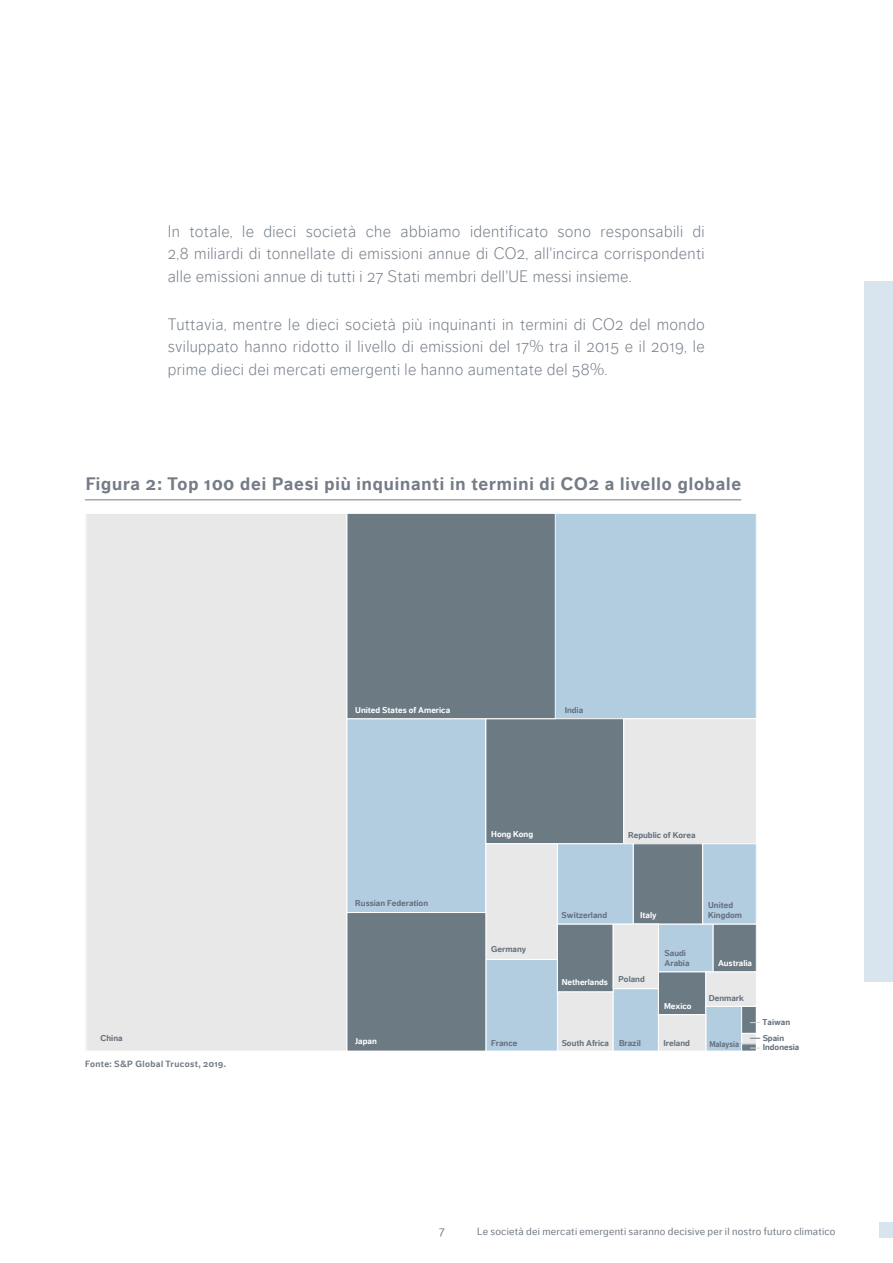
<style>
.page{position:relative;width:893px;height:1263px;background:#fff}
.page>*{position:absolute;margin:0;border:0;box-sizing:border-box;transform-origin:0 0}
.t1{font:700 18px "Dagny Web W03";letter-spacing:.05em;color:#747c87}
.t2{font:300 16.5px/22.5px "Dagny Web W03";letter-spacing:.02em;color:#747c87;text-align:justify}
.t3{font:12px "Dagny Web W03";color:#747c87}
.t4{font:10.5px "Dagny Web W03";letter-spacing:.02em;color:#747c87}
.t5{font:700 9px "Dagny Web W03";letter-spacing:.045em;color:#747c87}
.t6{font:700 8.4px/10.1px "Dagny Web W03";color:#65707d}
.t7{font:700 8.4px "Dagny Web W03";color:#fff}
.t8{font:700 8.4px "Dagny Web W03";color:#65707d;scale:.91 1}
</style>
<div class="page">
<div style="left:879px;top:1222px;width:14px;height:16px;background:#d9e5ee"></div>
<div style="left:865px;top:281px;width:28px;height:700px;background:#d9e5ee"></div>
<hr style="left:85px;top:500px;width:656px;height:1px;background:#747c87">
<div style="left:86px;top:513px;width:261px;height:538px;background:#e8e8e8"></div>
<div style="left:555px;top:513px;width:201px;height:206px;background:#b2cce0"></div>
<div style="left:555px;top:513px;width:202px;height:206px;border:1px solid #fff"></div>
<div style="left:347px;top:719px;width:139px;height:193px;background:#b2cce0"></div>
<div style="left:346px;top:718px;width:140px;height:195px;border:1px solid #fff"></div>
<div style="left:486px;top:719px;width:138px;height:125px;background:#6b7a83"></div>
<div style="left:485px;top:718px;width:139px;height:126px;border:1px solid #fff"></div>
<div style="left:624px;top:719px;width:132px;height:125px;background:#e8e8e8"></div>
<div style="left:623px;top:718px;width:134px;height:126px;border:1px solid #fff"></div>
<div style="left:557px;top:992px;width:56px;height:59px;background:#e8e8e8"></div>
<div style="left:557px;top:991px;width:57px;height:61px;border:1px solid #fff"></div>
<div style="left:613px;top:988px;width:45px;height:63px;background:#b2cce0"></div>
<div style="left:613px;top:988px;width:46px;height:64px;border:1px solid #fff"></div>
<div style="left:658px;top:924px;width:55px;height:48px;background:#b2cce0"></div>
<div style="left:658px;top:923px;width:56px;height:49px;border:1px solid #fff"></div>
<div style="left:658px;top:972px;width:48px;height:43px;background:#6b7a83"></div>
<div style="left:658px;top:971px;width:48px;height:44px;border:1px solid #fff"></div>
<div style="left:706px;top:1006px;width:36px;height:45px;background:#b2cce0"></div>
<div style="left:705px;top:1006px;width:37px;height:46px;border:1px solid #fff"></div>
<div style="left:742px;top:1006px;width:14px;height:27px;background:#6b7a83"></div>
<div style="left:741px;top:1006px;width:16px;height:28px;border:1px solid #fff"></div>
<div style="left:742px;top:1033px;width:14px;height:11px;background:#e8e8e8"></div>
<div style="left:741px;top:1033px;width:16px;height:11px;border:1px solid #fff"></div>
<svg style="left:742px;top:1044px;width:14px;height:7px"></svg>
<div style="left:741px;top:1043px;width:16px;height:9px;border:1px solid #fff"></div>
<div style="left:713px;top:924px;width:43px;height:48px;background:#6b7a83"></div>
<div style="left:713px;top:923px;width:44px;height:49px;border:1px solid #fff"></div>
<div style="left:706px;top:972px;width:50px;height:34px;background:#e8e8e8"></div>
<div style="left:705px;top:971px;width:52px;height:36px;border:1px solid #fff"></div>
<div style="left:486px;top:959px;width:71px;height:92px;background:#b2cce0"></div>
<div style="left:485px;top:959px;width:73px;height:93px;border:1px solid #fff"></div>
<div style="left:486px;top:844px;width:71px;height:115px;background:#e8e8e8"></div>
<div style="left:485px;top:843px;width:73px;height:117px;border:1px solid #fff"></div>
<div style="left:658px;top:1015px;width:48px;height:36px;background:#e8e8e8"></div>
<div style="left:658px;top:1014px;width:48px;height:38px;border:1px solid #fff"></div>
<div style="left:633px;top:844px;width:70px;height:80px;background:#6b7a83"></div>
<div style="left:633px;top:843px;width:70px;height:81px;border:1px solid #fff"></div>
<div style="left:347px;top:912px;width:139px;height:139px;background:#6b7a83"></div>
<div style="left:346px;top:912px;width:140px;height:140px;border:1px solid #fff"></div>
<div style="left:557px;top:924px;width:56px;height:68px;background:#6b7a83"></div>
<div style="left:557px;top:923px;width:57px;height:69px;border:1px solid #fff"></div>
<div style="left:613px;top:924px;width:45px;height:64px;background:#e8e8e8"></div>
<div style="left:613px;top:923px;width:46px;height:66px;border:1px solid #fff"></div>
<div style="left:557px;top:844px;width:76px;height:80px;background:#b2cce0"></div>
<div style="left:557px;top:843px;width:77px;height:81px;border:1px solid #fff"></div>
<div style="left:703px;top:844px;width:53px;height:80px;background:#b2cce0"></div>
<div style="left:702px;top:843px;width:55px;height:81px;border:1px solid #fff"></div>
<div style="left:347px;top:513px;width:208px;height:206px;background:#6b7a83"></div>
<div style="left:346px;top:513px;width:210px;height:206px;border:1px solid #fff"></div>
<p class="t2" style="left:168px;top:220px;width:538px">In totale, le dieci società che abbiamo identificato sono responsabili di 2,8 miliardi di tonnellate di emissioni annue di CO2, all'incirca corrispondenti alle emissioni annue di tutti i 27 Stati membri dell'UE messi insieme.</p>
<p class="t2" style="left:168px;top:313px;width:538px">Tuttavia, mentre le dieci società più inquinanti in termini di CO2 del mondo sviluppato hanno ridotto il livello di emissioni del 17% tra il 2015 e il 2019, le prime dieci dei mercati emergenti le hanno aumentate del 58%.</p>
<p class="t1" style="left:85px;top:473px;width:658px">Figura 2: Top 100 dei Paesi più inquinanti in termini di CO2 a livello globale</p>
<p class="t7" style="left:355px;top:705px;width:96px">United States of America</p>
<p class="t6" style="left:565px;top:705px;width:20px">India</p>
<p class="t6" style="left:355px;top:898px;width:74px">Russian Federation</p>
<p class="t6" style="left:101px;top:1033px;width:24px">China</p>
<p class="t7" style="left:355px;top:1036px;width:23px">Japan</p>
<p class="t5" style="left:85px;top:1059px;width:143px">Fonte: S&amp;P Global Trucost, 2019.</p>
<p class="t7" style="left:491px;top:829px;width:44px">Hong Kong</p>
<p class="t6" style="left:628px;top:830px;width:69px">Republic of Korea</p>
<p class="t6" style="left:491px;top:944px;width:37px">Germany</p>
<p class="t6" style="left:491px;top:1038px;width:28px">France</p>
<p class="t6" style="left:562px;top:910px;width:47px">Switzerland</p>
<p class="t7" style="left:640px;top:910px;width:18px">Italy</p>
<p class="t7" style="left:562px;top:977px;width:48px">Netherlands</p>
<p class="t6" style="left:619px;top:974px;width:28px">Poland</p>
<p class="t6" style="left:665px;top:948px;width:26px">Saudi<br>Arabia</p>
<p class="t7" style="left:664px;top:1001px;width:29px">Mexico</p>
<p class="t6" style="left:562px;top:1038px;width:49px">South Africa</p>
<p class="t6" style="left:619px;top:1038px;width:23px">Brazil</p>
<p class="t6" style="left:663px;top:1038px;width:28px">Ireland</p>
<p class="t6" style="left:708px;top:900px;width:36px">United<br>Kingdom</p>
<p class="t7" style="left:718px;top:958px;width:36px">Australia</p>
<p class="t6" style="left:709px;top:993px;width:37px">Denmark</p>
<p class="t8" style="left:709px;top:1039px;width:34px">Malaysia</p>
<p class="t6" style="left:762px;top:1015px;width:29px;line-height:15.1px">Taiwan<br>Spain</p>
<p class="t6" style="left:763px;top:1042px;width:38px">Indonesia</p>
<p class="t3" style="left:439px;top:1223px;width:7px">7</p>
<p class="t4" style="left:477px;top:1225px;width:360px">Le società dei mercati emergenti saranno decisive per il nostro futuro climatico</p>
</div>
